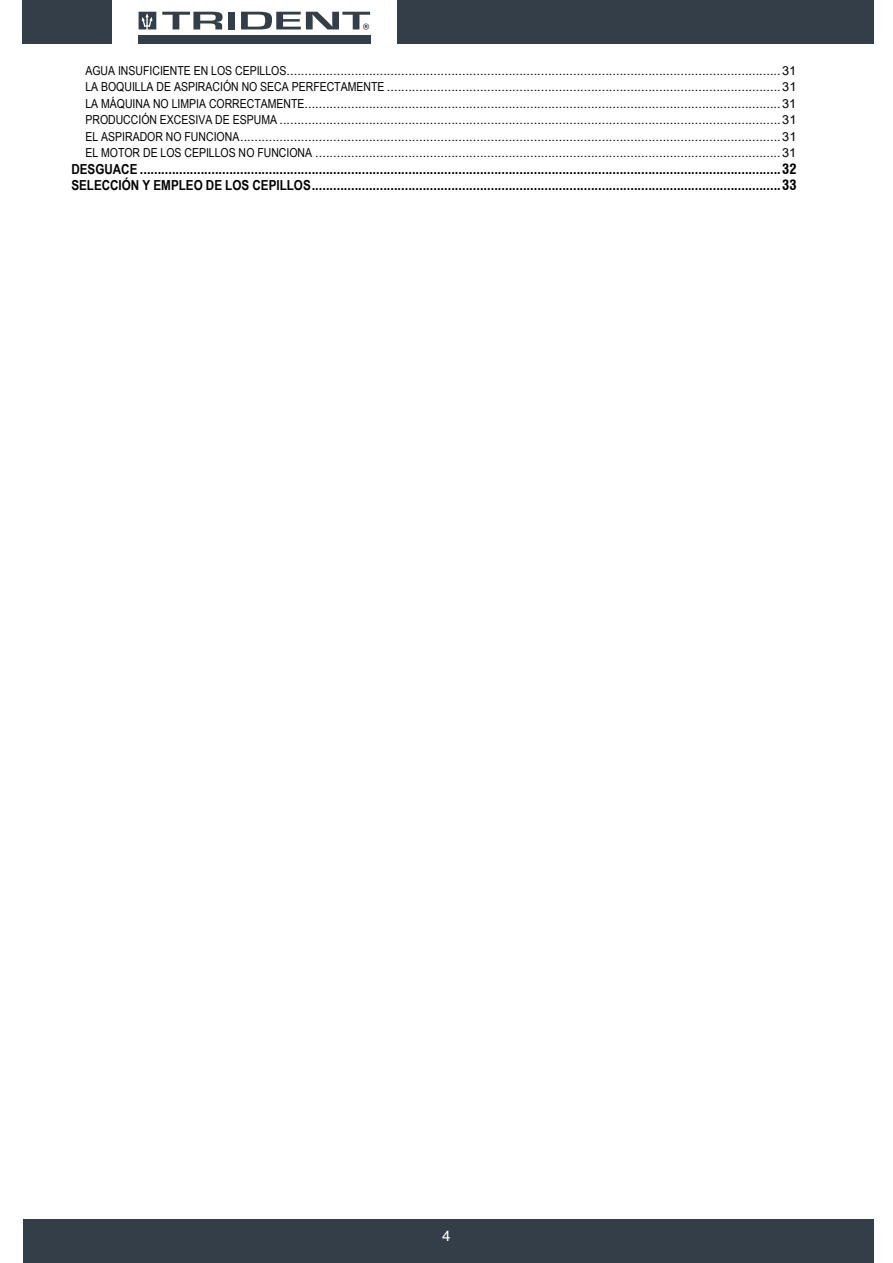
<style>
.page{position:relative;width:893px;height:1263px;background:#fff}
.page>*{position:absolute;margin:0;border:0;box-sizing:border-box;transform-origin:0 0}
.t1{font:15px "Helvetica";color:#fff}
.t2{font:700 condensed 13.8px/16.5px "Swiss 721 BT";color:#000}
.t3{font:12.45px/16.5px "Arial";color:#000;text-align:justify}
.s1{font-family:"Arial Narrow"}
.s2{font-family:"Arial Narrow";font-stretch:normal}
</style>
<div class="page">
<div style="left:23px;top:1219px;width:850px;height:44px;background:#343e48"></div>
<div style="left:397px;top:0;width:476px;height:44px;background:#343e48"></div>
<svg style="left:162px;top:12px;width:61px;height:17px"></svg>
<div style="left:228px;top:12px;width:7px;height:17px;background:#343e48"></div>
<div style="left:138px;top:35px;width:233px;height:9px;background:#343e48"></div>
<svg style="left:139px;top:12px;width:17px;height:17px"></svg>
<svg style="left:241px;top:12px;width:129px;height:18px"></svg>
<div style="left:22px;top:0;width:90px;height:44px;background:#343e48"></div>
<p class="t3" style="left:85px;top:62px;width:712px"><span class="s1">AGUA INSUFICIENTE EN LOS CEPILLOS</span>.......................................................................................................................................... 31<br><span class="s1">LA BOQUILLA DE ASPIRACIÓN NO SECA PERFECTAMENTE</span> .............................................................................................................. 31<br><span class="s1">LA MÁQUINA NO LIMPIA CORRECTAMENTE</span>..................................................................................................................................... 31<br><span class="s1">PRODUCCIÓN EXCESIVA DE ESPUMA</span> ............................................................................................................................................ 31<br><span class="s1">EL ASPIRADOR NO FUNCIONA</span> ....................................................................................................................................................... 31<br><span class="s1">EL MOTOR DE LOS CEPILLOS NO FUNCIONA</span> .................................................................................................................................. 31</p>
<p class="t2" style="left:71px;top:160px;width:727px"><span class="s2">DESGUACE</span> ................................................................................................................................................................................... 32<br><span class="s2">SELECCIÓN Y EMPLEO DE LOS CEPILLOS</span> ................................................................................................................................... 33</p>
<p class="t1" style="left:442px;top:1224px;width:10px">4</p>
</div>
